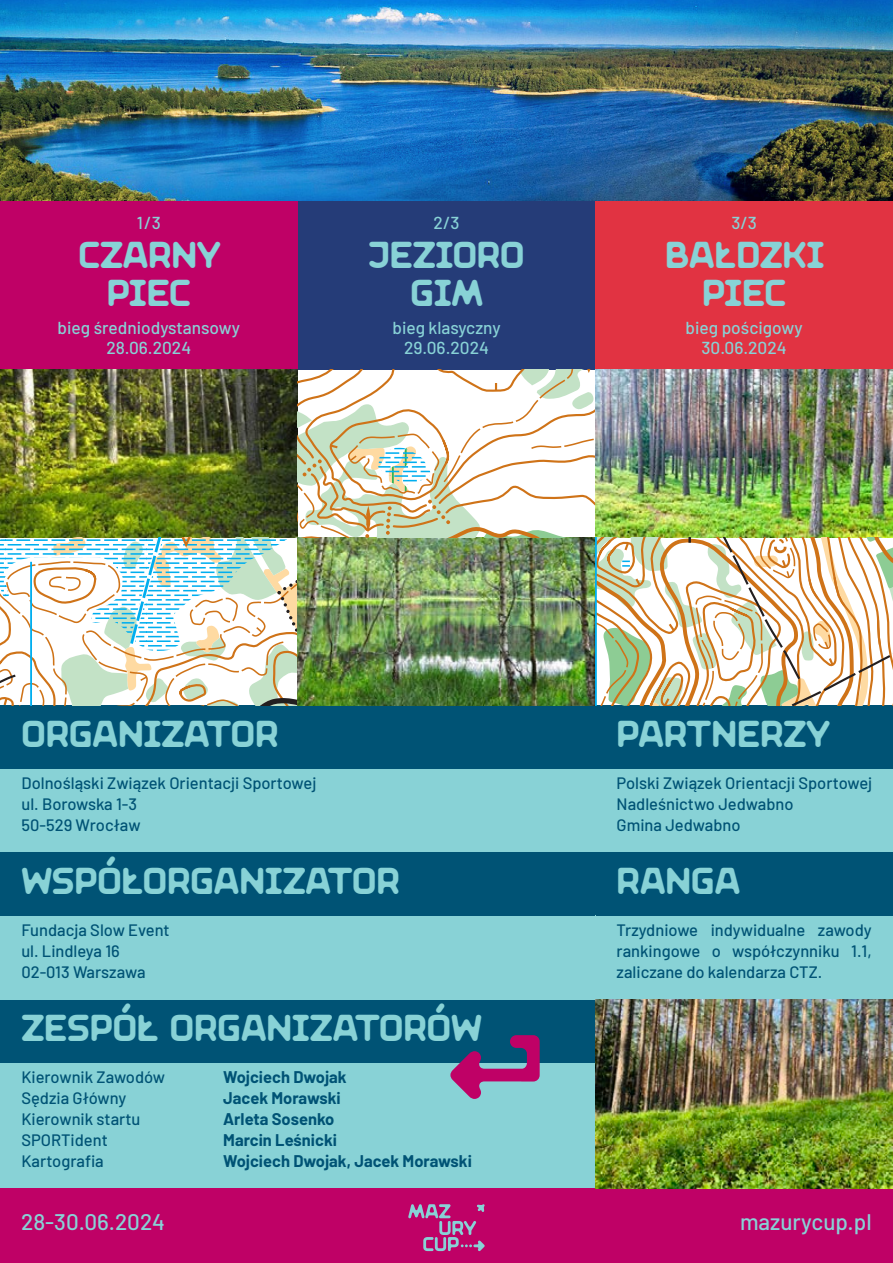
<style>
.page{position:relative;width:893px;height:1263px;background:#fff}
.page>*{position:absolute;margin:0;border:0;box-sizing:border-box;transform-origin:0 0}
.t1{font:91.05px "Maria TRIAL Unconnected";color:#bf0166}
.t2{font:37.5px "Maria TRIAL Unconnected";color:#88d2d6}
.t3{font:500 22.5px "Barlow";color:#88d2d6}
.t4{font:500 17.25px "Barlow";color:#88d2d6}
.t5{font:500 16.5px/21px "Barlow";color:#005375;text-align:justify}
.t6{font:700 16.5px "Barlow";color:#005375}
</style>
<div class="page">
<img style="left:0;top:0;width:893px;height:201px">
<div style="left:0;top:768px;width:595px;height:84px;background:#88d2d6"></div>
<div style="left:0;top:1062px;width:595px;height:126px;background:#88d2d6"></div>
<div style="left:595px;top:768px;width:298px;height:84px;background:#88d2d6"></div>
<div style="left:595px;top:915px;width:298px;height:84px;background:#88d2d6"></div>
<div style="left:0;top:705px;width:595px;height:63px;background:#005375"></div>
<div style="left:0;top:999px;width:595px;height:63px;background:#005375"></div>
<div style="left:595px;top:705px;width:298px;height:63px;background:#005375"></div>
<div style="left:595px;top:852px;width:298px;height:63px;background:#005375"></div>
<div style="left:0;top:1188px;width:893px;height:75px;background:#bf0166"></div>
<svg style="left:408px;top:1204px;width:77px;height:47px"></svg>
<div style="left:0;top:201px;width:298px;height:168px;background:#bf0166"></div>
<div style="left:298px;top:201px;width:297px;height:168px;background:#253c78"></div>
<div style="left:595px;top:201px;width:298px;height:168px;background:#e13342"></div>
<img style="left:0;top:369px;width:893px;height:337px">
<div style="left:0;top:915px;width:595px;height:84px;background:#88d2d6"></div>
<div style="left:0;top:852px;width:595px;height:63px;background:#005375"></div>
<img style="left:595px;top:999px;width:298px;height:189px">
<p class="t4" style="left:137px;top:210px;width:25px">1/3</p>
<p class="t2" style="left:78px;top:233px;width:144px">CZARNY</p>
<p class="t2" style="left:107px;top:271px;width:86px">PIEC</p>
<p class="t4" style="left:58px;top:315px;width:184px">bieg średniodystansowy</p>
<p class="t4" style="left:106px;top:336px;width:86px">28.06.2024</p>
<p class="t4" style="left:434px;top:210px;width:27px">2/3</p>
<p class="t2" style="left:369px;top:233px;width:157px">JEZIORO</p>
<p class="t2" style="left:411px;top:271px;width:74px">GIM</p>
<p class="t4" style="left:392px;top:315px;width:110px">bieg klasyczny</p>
<p class="t4" style="left:404px;top:336px;width:86px">29.06.2024</p>
<p class="t4" style="left:731px;top:210px;width:27px">3/3</p>
<p class="t2" style="left:665px;top:233px;width:160px">BAŁDZKI</p>
<p class="t2" style="left:702px;top:271px;width:86px">PIEC</p>
<p class="t4" style="left:686px;top:315px;width:118px">bieg pościgowy</p>
<p class="t4" style="left:701px;top:336px;width:87px">30.06.2024</p>
<p class="t2" style="left:22px;top:712px;width:258px">ORGANIZATOR</p>
<p class="t5" style="left:22px;top:771px;width:296px">Dolnośląski Związek Orientacji Sportowej</p>
<p class="t5" style="left:22px;top:792px;width:117px">ul. Borowska 1-3</p>
<p class="t5" style="left:22px;top:813px;width:121px">50-529 Wrocław</p>
<p class="t2" style="left:21px;top:859px;width:380px">WSPÓŁORGANIZATOR</p>
<p class="t5" style="left:21px;top:918px;width:150px">Fundacja Slow Event</p>
<p class="t5" style="left:21px;top:939px;width:100px">ul. Lindleya 16</p>
<p class="t5" style="left:21px;top:960px;width:126px">02-013 Warszawa</p>
<p class="t2" style="left:21px;top:1006px;width:462px">ZESPÓŁ ORGANIZATORÓW</p>
<p class="t1" style="left:448px;top:1022px;width:96px">↩</p>
<p class="t6" style="left:223px;top:1065px;width:125px">Wojciech Dwojak</p>
<p class="t6" style="left:223px;top:1086px;width:119px">Jacek Morawski</p>
<p class="t6" style="left:223px;top:1107px;width:113px">Arleta Sosenko</p>
<p class="t6" style="left:223px;top:1128px;width:115px">Marcin Leśnicki</p>
<p class="t6" style="left:223px;top:1149px;width:250px">Wojciech Dwojak, Jacek Morawski</p>
<p class="t5" style="left:21px;top:1065px;width:145px">Kierownik Zawodów</p>
<p class="t5" style="left:21px;top:1086px;width:106px">Sędzia Główny</p>
<p class="t5" style="left:21px;top:1107px;width:121px">Kierownik startu</p>
<p class="t5" style="left:21px;top:1128px;width:88px">SPORTident</p>
<p class="t5" style="left:21px;top:1149px;width:84px">Kartografia</p>
<p class="t2" style="left:617px;top:712px;width:215px">PARTNERZY</p>
<p class="t5" style="left:617px;top:771px;width:257px">Polski Związek Orientacji Sportowej</p>
<p class="t5" style="left:617px;top:792px;width:178px">Nadleśnictwo Jedwabno</p>
<p class="t5" style="left:617px;top:813px;width:125px">Gmina Jedwabno</p>
<p class="t2" style="left:617px;top:859px;width:125px">RANGA</p>
<p class="t5" style="left:617px;top:918px;width:257px">Trzydniowe indywidualne zawody rankingowe o współczynniku 1.1, zaliczane do kalendarza CTZ.</p>
<p class="t3" style="left:21px;top:1205px;width:145px">28-30.06.2024</p>
<p class="t3" style="left:740px;top:1205px;width:133px">mazurycup.pl</p>
</div>
